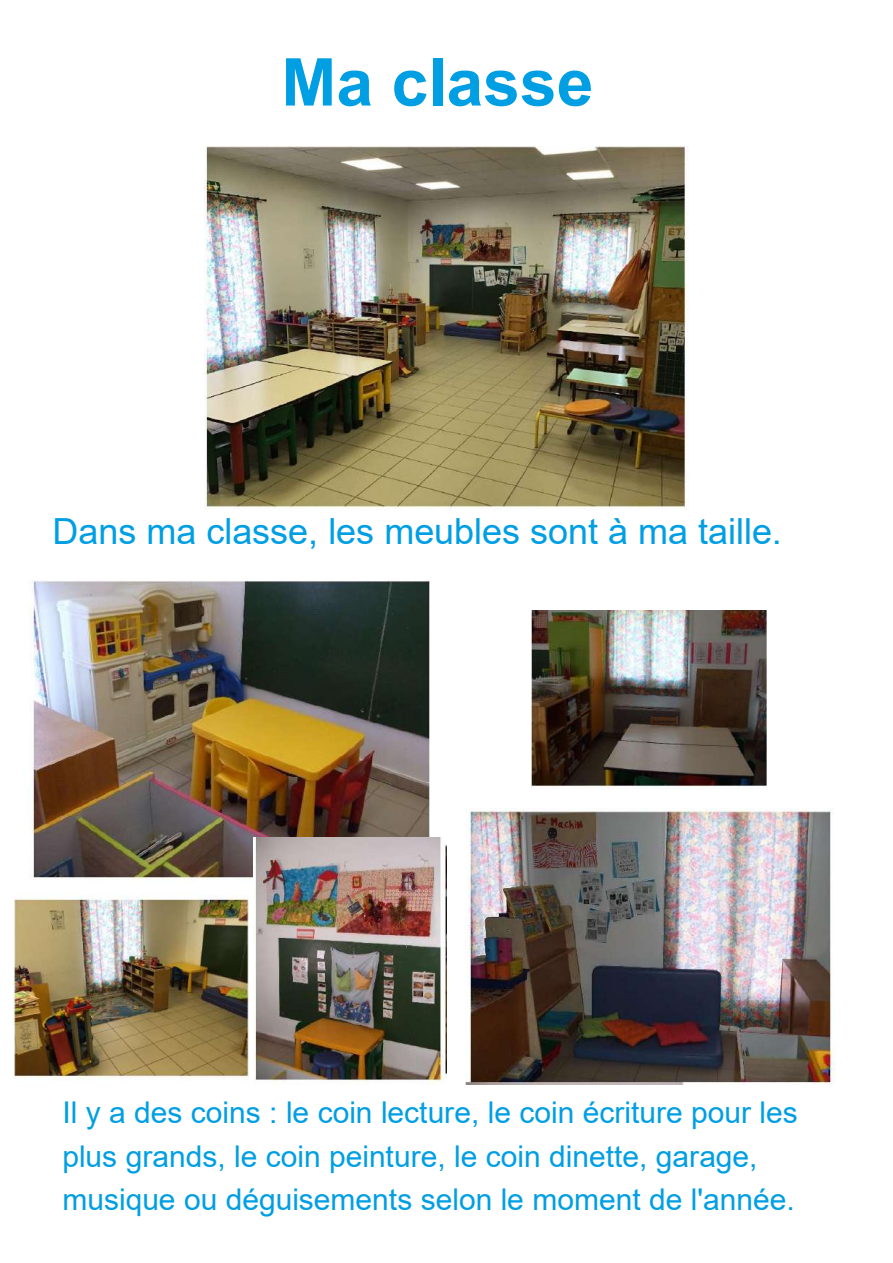
<style>
.page{position:relative;width:893px;height:1263px;background:#fff}
.page>*{position:absolute;margin:0;border:0;box-sizing:border-box;transform-origin:0 0}
.t1{font:700 66px "Arial";color:#009ee3}
.t2{font:36px "Arial";color:#009ee3}
.t3{font:30px/43.2px "Arial";color:#009ee3}
</style>
<div class="page">
<img style="left:204px;top:147px;width:484px;height:362px">
<img style="left:31px;top:580px;width:398px;height:300px">
<img style="left:465px;top:808px;width:371px;height:277px">
<img style="left:254px;top:837px;width:192px;height:245px">
<img style="left:532px;top:610px;width:235px;height:179px">
<img style="left:13px;top:895px;width:236px;height:184px">
<h1 class="t1" style="left:281px;top:46px;width:314px">Ma classe</h1>
<p class="t2" style="left:52px;top:511px;width:731px">Dans ma classe, les meubles sont à ma taille.</p>
<p class="t3" style="left:62px;top:1091px;width:737px">Il y a des coins : le coin lecture, le coin écriture pour les plus grands, le coin peinture, le coin dinette, garage, musique ou déguisements selon le moment de l'année.</p>
</div>
